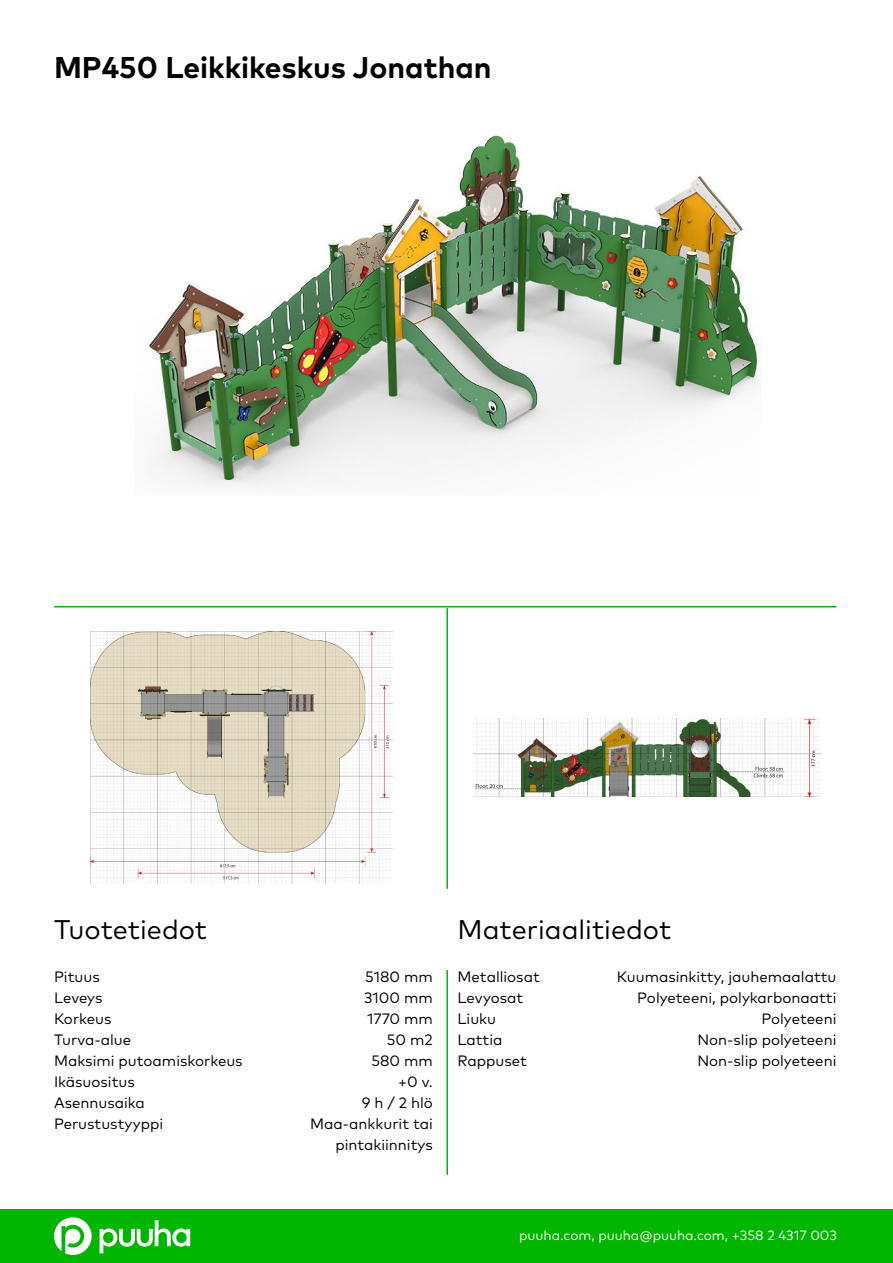
<style>
.page{position:relative;width:893px;height:1263px;background:#fff}
.page>*{position:absolute;margin:0;border:0;box-sizing:border-box;transform-origin:0 0}
.t1{font:700 30px "Mark Pro";color:#000}
.t2{font:27px "Mark Pro";color:#000}
.t3{font:15px/21px "Mark Pro";color:#000;text-align:right}
.t4{font:13.5px "Mark Pro";color:#fff}
</style>
<div class="page">
<div style="left:0;top:1209px;width:893px;height:54px;background:#00b600"></div>
<hr style="left:446px;top:970px;width:2px;height:205px;background:#00b600">
<hr style="left:446px;top:608px;width:2px;height:281px;background:#00b600">
<hr style="left:54px;top:606px;width:782px;height:1px;background:#00b600">
<svg style="left:54px;top:1217px;width:38px;height:38px"></svg>
<svg style="left:100px;top:1220px;width:90px;height:33px"></svg>
<img style="left:148px;top:135px;width:610px;height:352px">
<img style="left:90px;top:631px;width:303px;height:252px">
<img style="left:473px;top:718px;width:348px;height:78px">
<h1 class="t1" style="left:54px;top:44px;width:439px">MP450 Leikkikeskus Jonathan</h1>
<h2 class="t2" style="left:54px;top:909px;width:155px">Tuotetiedot</h2>
<h2 class="t2" style="left:458px;top:909px;width:215px">Materiaalitiedot</h2>
<p class="t3" style="left:617px;top:965px;width:221px">Kuumasinkitty, jauhemaalattu<br>Polyeteeni, polykarbonaatti<br>Polyeteeni<br>Non-slip polyeteeni<br>Non-slip polyeteeni</p>
<p class="t3" style="left:458px;top:965px;width:84px;text-align:left">Metalliosat<br>Levyosat<br>Liuku<br>Lattia<br>Rappuset</p>
<p class="t3" style="left:54px;top:965px;width:190px;text-align:left">Pituus<br>Leveys<br>Korkeus<br>Turva-alue<br>Maksimi putoamiskorkeus<br>Ikäsuositus<br>Asennusaika<br>Perustustyyppi</p>
<p class="t3" style="left:310px;top:965px;width:124px">5180 mm<br>3100 mm<br>1770 mm<br>50 m2<br>580 mm<br>+0 v.<br>9 h / 2 hlö<br>Maa-ankkurit tai pintakiinnitys</p>
<p class="t4" style="left:519px;top:1225px;width:319px">puuha.com, puuha@puuha.com, +358 2 4317 003</p>
</div>
